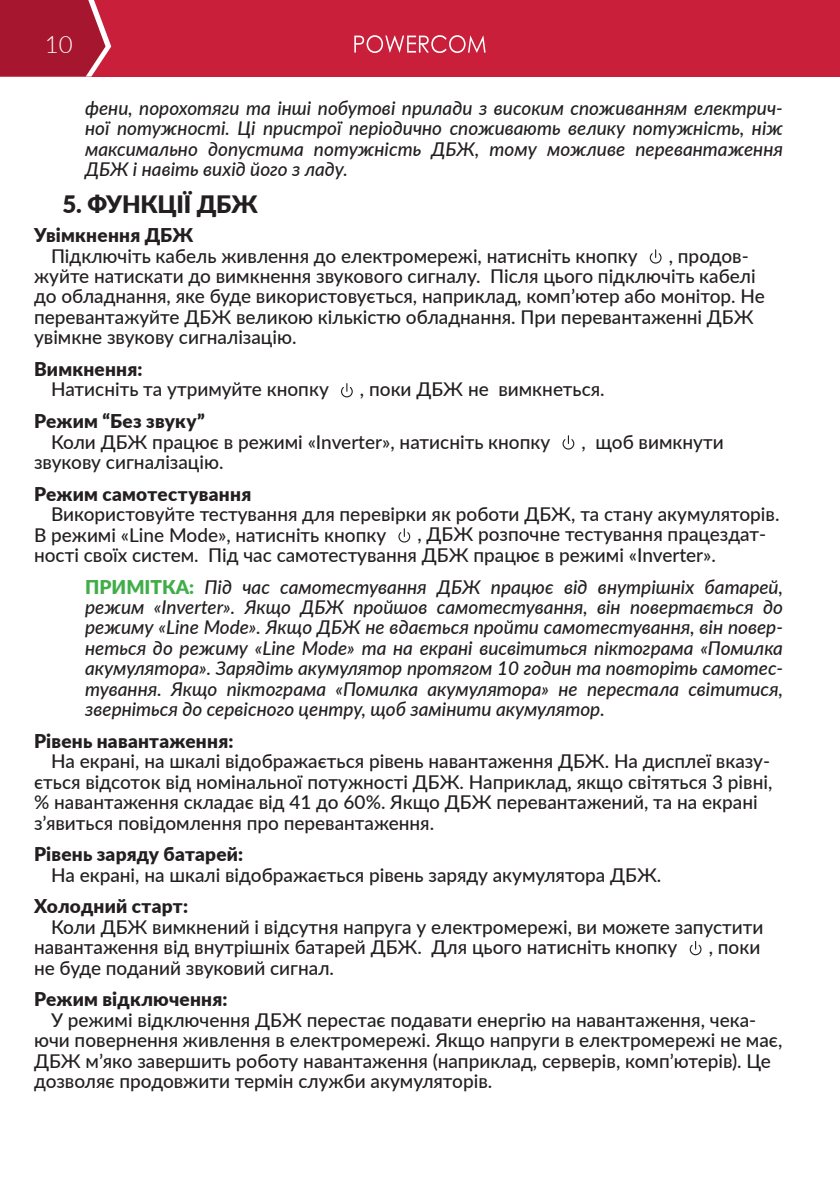
<style>
.page{position:relative;width:840px;height:1191px;background:#fff}
.page>*{position:absolute;margin:0;border:0;box-sizing:border-box;transform-origin:0 0}
.t1{font:800 24px "Lato";letter-spacing:-.015em;color:#231f20}
.t2{font:300 24px "Lato";color:#fff}
.t3{font:500 19px/20.4px "Lato";color:#231f20}
.t4{font:italic 500 19px/20.4px "Lato";color:#231f20;text-align:justify}
.t5{font:900 19px "Lato";letter-spacing:.01em;color:#231f20}
.s1{font-weight:900;font-style:normal;color:#41ad49}
</style>
<div class="page">
<div style="left:0;top:0;width:839px;height:77px;background:#ca1f3b"></div>
<svg style="left:0;top:0;width:111px;height:77px;background:#ad233a"></svg>
<svg style="left:354px;top:35px;width:131px;height:18px"></svg>
<svg style="left:649px;top:250px;width:12px;height:14px"></svg>
<svg style="left:341px;top:383px;width:12px;height:15px"></svg>
<svg style="left:562px;top:436px;width:12px;height:14px"></svg>
<svg style="left:398px;top:529px;width:12px;height:14px"></svg>
<svg style="left:689px;top:941px;width:12px;height:14px"></svg>
<p class="t2" style="left:45px;top:28px;width:29px">10</p>
<p class="t4" style="left:85px;top:97px;width:699px">фени, порохотяги та інші побутові прилади з високим споживанням електрич&shy;ної потужності. Ці пристрої періодично споживають велику потужність, ніж максимально допустима потужність ДБЖ, тому можливе перевантаження ДБЖ і навіть вихід його з ладу.</p>
<p class="t1" style="left:62px;top:186px;width:197px">5. ФУНКЦІЇ ДБЖ</p>
<p class="t5" style="left:34px;top:221px;width:161px">Увімкнення ДБЖ</p>
<p class="t3" style="left:51px;top:245px;width:587px">Підключіть кабель живлення до електромережі, натисніть кнопку</p>
<p class="t3" style="left:34px;top:245px;width:732px;text-indent:634px">, продов&shy;жуйте натискати до вимкнення звукового сигналу. Після цього підключіть кабелі до обладнання, яке буде використовується, наприклад, комп’ютер або монітор. Не перевантажуйте ДБЖ великою кількістю обладнання. При перевантаженні ДБЖ увімкне звукову сигналізацію.</p>
<p class="t5" style="left:34px;top:355px;width:110px">Вимкнення:</p>
<p class="t3" style="left:51px;top:378px;width:279px">Натисніть та утримуйте кнопку</p>
<p class="t3" style="left:360px;top:378px;width:246px">, поки ДБЖ не вимкнеться.</p>
<p class="t5" style="left:34px;top:407px;width:172px">Режим “Без звуку”</p>
<p class="t3" style="left:51px;top:430px;width:500px">Коли ДБЖ працює в режимі «Inverter», натисніть кнопку</p>
<p class="t3" style="left:581px;top:430px;width:143px">, щоб вимкнути</p>
<p class="t3" style="left:34px;top:451px;width:191px">звукову сигналізацію.</p>
<p class="t5" style="left:34px;top:479px;width:218px">Режим самотестування</p>
<p class="t3" style="left:34px;top:503px;width:746px;text-indent:17px">Використовуйте тестування для перевірки як роботи ДБЖ, та стану акумуляторів.<br>В режимі «Line Mode», натисніть кнопку</p>
<p class="t3" style="left:34px;top:523px;width:733px;text-indent:383px">, ДБЖ розпочне тестування працездат&shy;ності своїх систем. Під час самотестування ДБЖ працює в режимі «Inverter».</p>
<p class="t4" style="left:85px;top:576px;width:699px"><span class="s1">ПРИМІТКА:</span> Під час самотестування ДБЖ працює від внутрішніх батарей, режим «Inverter». Якщо ДБЖ пройшов самотестування, він повертається до режиму «Line Mode». Якщо ДБЖ не вдається пройти самотестування, він повер&shy;неться до режиму «Line Mode» та на екрані висвітиться піктограма «Помилка акумулятора». Зарядіть акумулятор протягом 10 годин та повторіть самотес&shy;тування. Якщо піктограма «Помилка акумулятора» не перестала світитися, зверніться до сервісного центру, щоб замінити акумулятор.</p>
<p class="t5" style="left:34px;top:726px;width:201px">Рівень навантаження:</p>
<p class="t3" style="left:34px;top:750px;width:739px;text-indent:17px">На екрані, на шкалі відображається рівень навантаження ДБЖ. На дисплеї вказу&shy;ється відсоток від номінальної потужності ДБЖ. Наприклад, якщо світяться 3 рівні, % навантаження складає від 41 до 60%. Якщо ДБЖ перевантажений, та на екрані з’явиться повідомлення про перевантаження.</p>
<p class="t5" style="left:34px;top:840px;width:210px">Рівень заряду батарей:</p>
<p class="t3" style="left:51px;top:863px;width:611px">На екрані, на шкалі відображається рівень заряду акумулятора ДБЖ.</p>
<p class="t5" style="left:34px;top:892px;width:155px">Холодний старт:</p>
<p class="t3" style="left:34px;top:916px;width:730px;text-indent:17px">Коли ДБЖ вимкнений і відсутня напруга у електромережі, ви можете запустити навантаження від внутрішніх батарей ДБЖ. Для цього натисніть кнопку</p>
<p class="t3" style="left:708px;top:936px;width:53px">, поки</p>
<p class="t3" style="left:34px;top:956px;width:301px">не буде поданий звуковий сигнал.</p>
<p class="t5" style="left:34px;top:985px;width:195px">Режим відключення:</p>
<p class="t3" style="left:34px;top:1008px;width:749px;text-indent:17px">У режимі відключення ДБЖ перестає подавати енергію на навантаження, чека&shy;ючи повернення живлення в електромережі. Якщо напруги в електромережі не має, ДБЖ м’яко завершить роботу навантаження (наприклад, серверів, комп’ютерів). Це дозволяє продовжити термін служби акумуляторів.</p>
</div>
